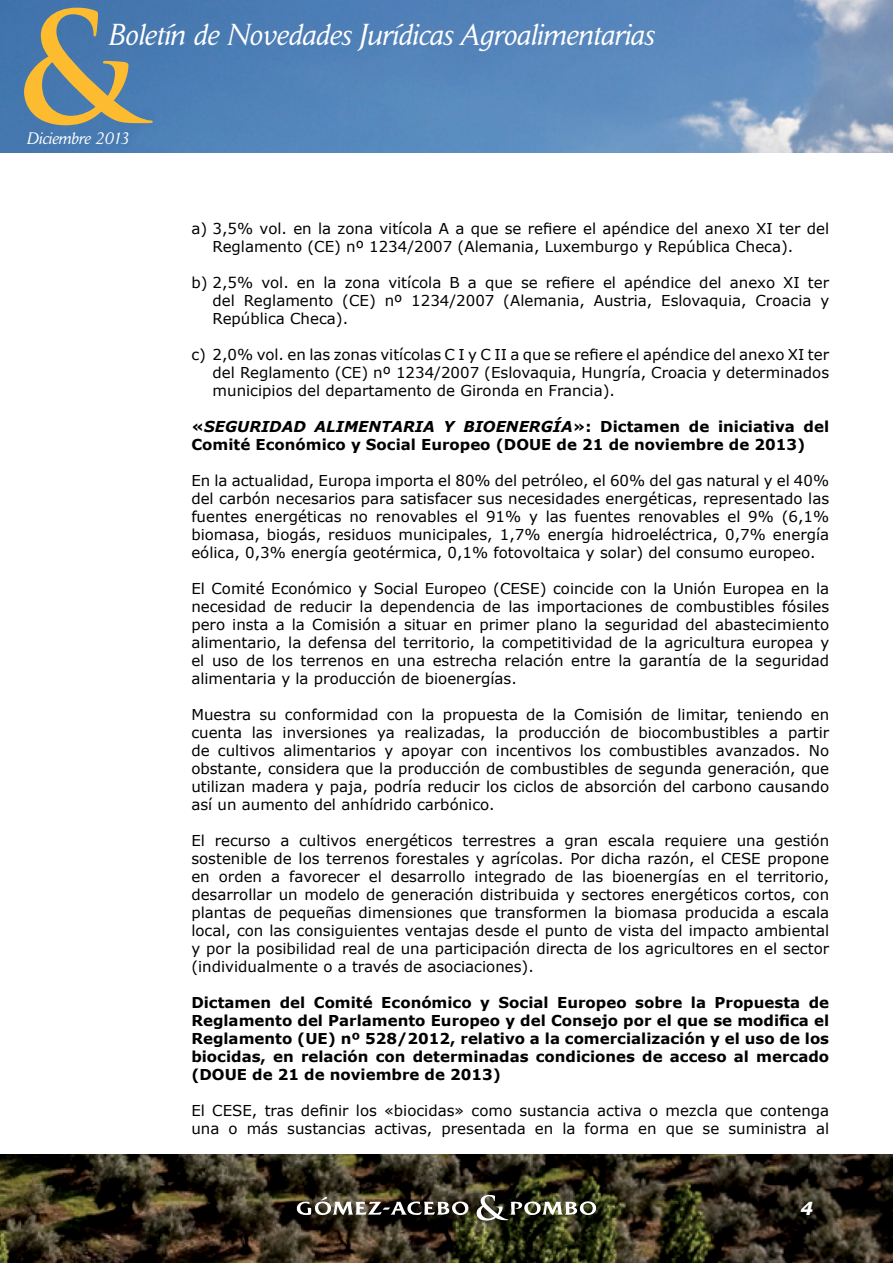
<style>
.page{position:relative;width:893px;height:1263px;background:#fff}
.page>*{position:absolute;margin:0;border:0;box-sizing:border-box;transform-origin:0 0}
.t1{font:700 150px "Trajan Pro";color:#fdbb30}
.t2{font:italic 30px "Daily News BQ";color:#fff}
.t3{font:italic 700 18px "Verdana";color:#fff}
.t4{font:italic 16.5px "Daily News BQ";color:#fff}
.t5{font:15px/18px "Verdana";color:#000;text-align:justify}
.t6{font:700 15px/18px "Verdana";color:#000}
.s1{font-style:italic}
</style>
<div class="page">
<img style="left:0;top:1154px;width:893px;height:109px">
<img style="left:0;top:0;width:893px;height:152px">
<img style="left:297px;top:1195px;width:299px;height:26px">
<h1 class="t1" style="left:15px;top:-25px;width:126px">&amp;</h1>
<h2 class="t2" style="left:108px;top:17px;width:547px">Boletín de Novedades Jurídicas Agroalimentarias</h2>
<p class="t4" style="left:27px;top:129px;width:104px">Diciembre 2013</p>
<p class="t5" style="left:213px;top:219px;width:618px;text-indent:-21px">a) 3,5% vol. en la zona vitícola A a que se refiere el apéndice del anexo XI ter del<br>Reglamento (CE) nº 1234/2007 (Alemania, Luxemburgo y República Checa).</p>
<p class="t5" style="left:213px;top:273px;width:618px;text-indent:-21px">b) 2,5% vol. en la zona vitícola B a que se refiere el apéndice del anexo XI ter del Reglamento (CE) nº 1234/2007 (Alemania, Austria, Eslovaquia, Croacia y República Checa).</p>
<p class="t5" style="left:213px;top:345px;width:618px;text-indent:-21px">c) 2,0% vol. en las zonas vitícolas C I y C II a que se refiere el apéndice del anexo XI ter del Reglamento (CE) nº 1234/2007 (Eslovaquia, Hungría, Croacia y determinados municipios del departamento de Gironda en Francia).</p>
<p class="t6" style="left:191px;top:417px;width:639px">«<span class="s1">SEGURIDAD ALIMENTARIA Y BIOENERGÍA</span>»: Dictamen de iniciativa del<br>Comité Económico y Social Europeo (DOUE de 21 de noviembre de 2013)</p>
<p class="t5" style="left:191px;top:471px;width:639px">En la actualidad, Europa importa el 80% del petróleo, el 60% del gas natural y el 40% del carbón necesarios para satisfacer sus necesidades energéticas, representado las fuentes energéticas no renovables el 91% y las fuentes renovables el 9% (6,1% biomasa, biogás, residuos municipales, 1,7% energía hidroeléctrica, 0,7% energía eólica, 0,3% energía geotérmica, 0,1% fotovoltaica y solar) del consumo europeo.</p>
<p class="t5" style="left:191px;top:579px;width:639px">El Comité Económico y Social Europeo (CESE) coincide con la Unión Europea en la necesidad de reducir la dependencia de las importaciones de combustibles fósiles pero insta a la Comisión a situar en primer plano la seguridad del abastecimiento alimentario, la defensa del territorio, la competitividad de la agricultura europea y el uso de los terrenos en una estrecha relación entre la garantía de la seguridad alimentaria y la producción de bioenergías.</p>
<p class="t5" style="left:191px;top:705px;width:639px">Muestra su conformidad con la propuesta de la Comisión de limitar, teniendo en cuenta las inversiones ya realizadas, la producción de biocombustibles a partir de cultivos alimentarios y apoyar con incentivos los combustibles avanzados. No obstante, considera que la producción de combustibles de segunda generación, que utilizan madera y paja, podría reducir los ciclos de absorción del carbono causando así un aumento del anhídrido carbónico.</p>
<p class="t5" style="left:191px;top:831px;width:639px">El recurso a cultivos energéticos terrestres a gran escala requiere una gestión sostenible de los terrenos forestales y agrícolas. Por dicha razón, el CESE propone en orden a favorecer el desarrollo integrado de las bioenergías en el territorio, desarrollar un modelo de generación distribuida y sectores energéticos cortos, con plantas de pequeñas dimensiones que transformen la biomasa producida a escala local, con las consiguientes ventajas desde el punto de vista del impacto ambiental y por la posibilidad real de una participación directa de los agricultores en el sector (individualmente o a través de asociaciones).</p>
<p class="t6" style="left:191px;top:993px;width:639px;text-align:justify">Dictamen del Comité Económico y Social Europeo sobre la Propuesta de Reglamento del Parlamento Europeo y del Consejo por el que se modifica el Reglamento (UE) nº 528/2012, relativo a la comercialización y el uso de los biocidas, en relación con determinadas condiciones de acceso al mercado (DOUE de 21 de noviembre de 2013)</p>
<p class="t5" style="left:191px;top:1101px;width:639px">El CESE, tras definir los «biocidas» como sustancia activa o mezcla que contenga una o más sustancias activas, presentada en la forma en que se suministra al</p>
<p class="t3" style="left:800px;top:1195px;width:14px">4</p>
</div>
